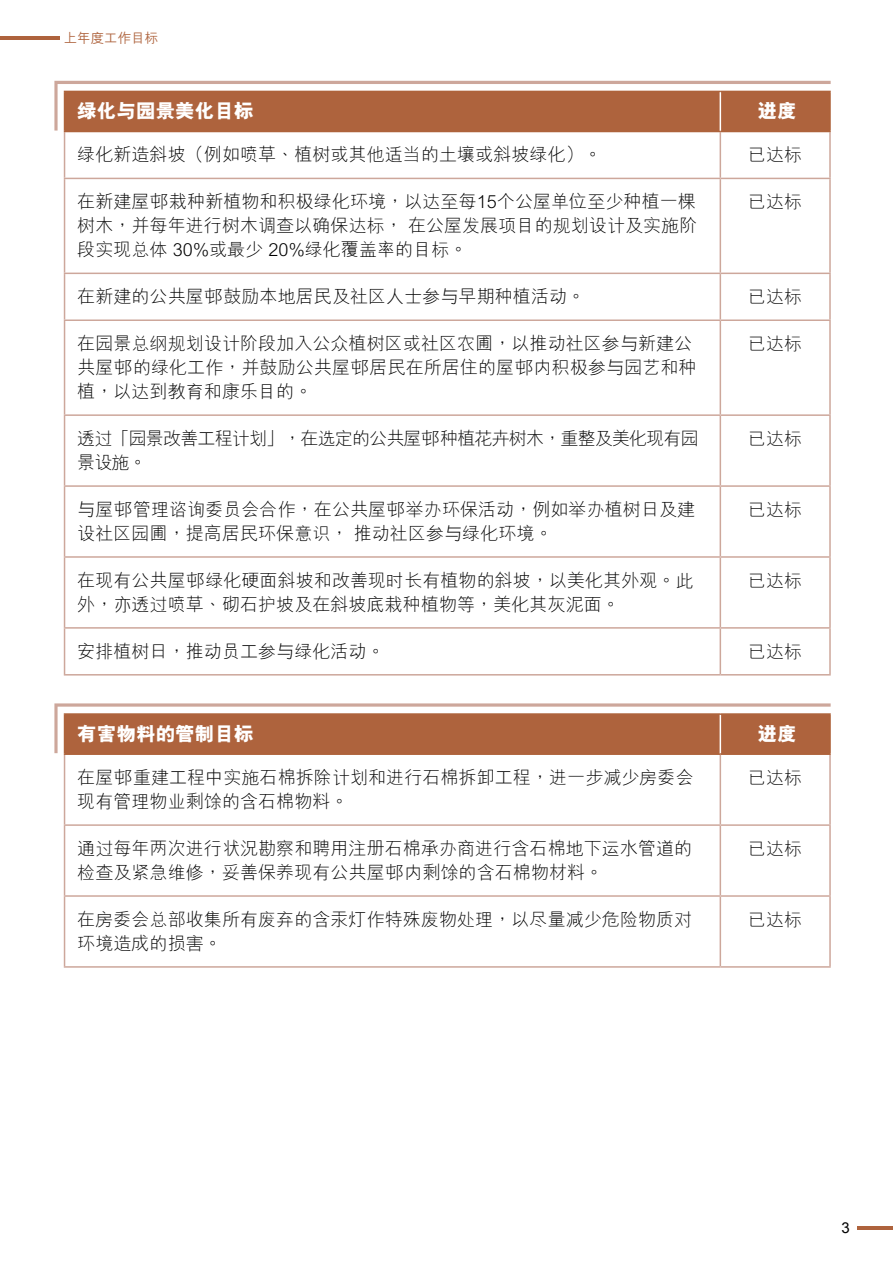
<style>
.page{position:relative;width:893px;height:1263px;background:#fff}
.page>*{position:absolute;margin:0;border:0;box-sizing:border-box;transform-origin:0 0}
.content2{font:800 19.5px "M Hei HKS";letter-spacing:.005em;color:#fff}
.content2-2{font:300 18px/24px "M Hei HKS";letter-spacing:.005em;color:#000}
.content2-3{font:300 18px/24px "M Hei HKS";letter-spacing:-.045em;color:#000}
.t1{font:15px "Arial";color:#000}
.t2{font:500 13.5px "M Hei HKS";color:#ae633d}
.s1{font-family:"M Hei HK"}
</style>
<div class="page">
<hr style="left:0;top:37px;width:60px;height:3px;background:#ae633d">
<hr style="left:857px;top:1226px;width:36px;height:3px;background:#ae633d">
<svg style="left:54px;top:703px;width:777px;height:51px;background:#bc7f60"></svg>
<hr style="left:64px;top:755px;width:1px;height:69px;background:#cda79b">
<hr style="left:720px;top:755px;width:1px;height:69px;background:#cda79b">
<hr style="left:829px;top:755px;width:2px;height:69px;background:#cda79b">
<hr style="left:64px;top:824px;width:656px;height:2px;background:#cda79b">
<hr style="left:64px;top:826px;width:1px;height:69px;background:#cda79b">
<hr style="left:720px;top:824px;width:111px;height:2px;background:#cda79b">
<hr style="left:720px;top:826px;width:1px;height:69px;background:#cda79b">
<hr style="left:829px;top:826px;width:2px;height:69px;background:#cda79b">
<hr style="left:64px;top:895px;width:656px;height:2px;background:#cda79b">
<hr style="left:64px;top:897px;width:1px;height:69px;background:#cda79b">
<hr style="left:720px;top:895px;width:111px;height:2px;background:#cda79b">
<hr style="left:720px;top:897px;width:1px;height:69px;background:#cda79b">
<hr style="left:829px;top:897px;width:2px;height:69px;background:#cda79b">
<hr style="left:64px;top:966px;width:656px;height:2px;background:#cda79b">
<hr style="left:720px;top:966px;width:111px;height:2px;background:#cda79b">
<hr style="left:64px;top:715px;width:1px;height:38px;background:#ae633b">
<hr style="left:64px;top:713px;width:656px;height:2px;background:#ae633b">
<hr style="left:64px;top:753px;width:656px;height:2px;background:#ae633b">
<hr style="left:720px;top:715px;width:1px;height:38px;background:#fff">
<hr style="left:720px;top:713px;width:111px;height:2px;background:#ae633b">
<hr style="left:829px;top:715px;width:2px;height:38px;background:#ae633b">
<hr style="left:720px;top:753px;width:111px;height:2px;background:#ae633b">
<svg style="left:54px;top:81px;width:777px;height:50px;background:#bb7d5e"></svg>
<hr style="left:64px;top:132px;width:1px;height:46px;background:#cda79b">
<hr style="left:720px;top:132px;width:1px;height:46px;background:#cda79b">
<hr style="left:829px;top:132px;width:2px;height:46px;background:#cda79b">
<hr style="left:64px;top:178px;width:656px;height:1px;background:#cda79b">
<hr style="left:64px;top:179px;width:1px;height:94px;background:#cda79b">
<hr style="left:720px;top:178px;width:111px;height:1px;background:#cda79b">
<hr style="left:720px;top:179px;width:1px;height:94px;background:#cda79b">
<hr style="left:829px;top:179px;width:2px;height:94px;background:#cda79b">
<hr style="left:64px;top:273px;width:656px;height:1px;background:#cda79b">
<hr style="left:64px;top:274px;width:1px;height:45px;background:#cda79b">
<hr style="left:720px;top:273px;width:111px;height:1px;background:#cda79b">
<hr style="left:720px;top:274px;width:1px;height:45px;background:#cda79b">
<hr style="left:829px;top:274px;width:2px;height:45px;background:#cda79b">
<hr style="left:64px;top:319px;width:656px;height:2px;background:#cda79b">
<hr style="left:64px;top:321px;width:1px;height:93px;background:#cda79b">
<hr style="left:720px;top:319px;width:111px;height:2px;background:#cda79b">
<hr style="left:720px;top:321px;width:1px;height:93px;background:#cda79b">
<hr style="left:829px;top:321px;width:2px;height:93px;background:#cda79b">
<hr style="left:64px;top:414px;width:656px;height:2px;background:#cda79b">
<hr style="left:64px;top:416px;width:1px;height:69px;background:#cda79b">
<hr style="left:720px;top:414px;width:111px;height:2px;background:#cda79b">
<hr style="left:720px;top:416px;width:1px;height:69px;background:#cda79b">
<hr style="left:829px;top:416px;width:2px;height:69px;background:#cda79b">
<hr style="left:64px;top:485px;width:656px;height:2px;background:#cda79b">
<hr style="left:64px;top:487px;width:1px;height:69px;background:#cda79b">
<hr style="left:720px;top:485px;width:111px;height:2px;background:#cda79b">
<hr style="left:720px;top:487px;width:1px;height:69px;background:#cda79b">
<hr style="left:829px;top:487px;width:2px;height:69px;background:#cda79b">
<hr style="left:64px;top:556px;width:656px;height:2px;background:#cda79b">
<hr style="left:64px;top:558px;width:1px;height:69px;background:#cda79b">
<hr style="left:720px;top:556px;width:111px;height:2px;background:#cda79b">
<hr style="left:720px;top:558px;width:1px;height:69px;background:#cda79b">
<hr style="left:829px;top:558px;width:2px;height:69px;background:#cda79b">
<hr style="left:64px;top:627px;width:656px;height:2px;background:#cda79b">
<hr style="left:64px;top:629px;width:1px;height:45px;background:#cda79b">
<hr style="left:720px;top:627px;width:111px;height:2px;background:#cda79b">
<hr style="left:720px;top:629px;width:1px;height:45px;background:#cda79b">
<hr style="left:829px;top:629px;width:2px;height:45px;background:#cda79b">
<hr style="left:64px;top:674px;width:656px;height:1px;background:#cda79b">
<hr style="left:720px;top:674px;width:111px;height:1px;background:#cda79b">
<hr style="left:64px;top:91px;width:656px;height:1px;background:#ae633b">
<hr style="left:64px;top:92px;width:1px;height:39px;background:#ae633b">
<hr style="left:720px;top:91px;width:111px;height:1px;background:#ae633b">
<hr style="left:829px;top:92px;width:2px;height:39px;background:#ae633b">
<hr style="left:64px;top:131px;width:656px;height:1px;background:#ae633b">
<hr style="left:720px;top:131px;width:111px;height:1px;background:#ae633b">
<hr style="left:720px;top:92px;width:1px;height:39px;background:#fff">
<p class="t2" style="left:64px;top:28px;width:96px">上年度工作目標</p>
<p class="content2" style="left:77px;top:98px;width:178px">綠化與園景美化目標</p>
<p class="content2" style="left:758px;top:98px;width:41px">進度</p>
<p class="content2-2" style="left:77px;top:142px;width:526px">綠化新造斜坡（例如噴草、植樹或其他適當的土壤或斜坡綠化）。</p>
<p class="content2-2" style="left:748px;top:142px;width:56px">已達標</p>
<p class="content2-2" style="left:77px;top:189px;width:622px;text-align:justify">在新建屋<span class="s1">邨</span>栽種新植物和積極綠化環境，以達至每15個公屋單位至少種植一棵樹木，並每年進行樹木調查以確保達標，在公屋發展項目的規劃設計及實施階段實現總體 30%或最少 20%綠化覆蓋率的目標。</p>
<p class="content2-2" style="left:748px;top:189px;width:56px">已達標</p>
<p class="content2-2" style="left:77px;top:284px;width:509px">在新建的公共屋<span class="s1">邨</span>鼓勵本地居民及社區人士參與早期種植活動。</p>
<p class="content2-2" style="left:748px;top:284px;width:56px">已達標</p>
<p class="content2-2" style="left:77px;top:331px;width:621px">在園景總綱規劃設計階段加入公眾植樹區或社區農圃，以推動社區參與新建公共屋<span class="s1">邨</span>的綠化工作，並鼓勵公共屋<span class="s1">邨</span>居民在所居住的屋<span class="s1">邨</span>內積極參與園藝和種植，以達到教育和康樂目的。</p>
<p class="content2-2" style="left:748px;top:331px;width:56px">已達標</p>
<p class="content2-3" style="left:77px;top:426px;width:623px">透過「園景改善工程計劃」，在選定的公共屋<span class="s1">邨</span>種植花卉樹木，重整及美化現有園景設施。</p>
<p class="content2-2" style="left:748px;top:426px;width:56px">已達標</p>
<p class="content2-2" style="left:77px;top:497px;width:619px">與屋<span class="s1">邨</span>管理諮詢委員會合作，在公共屋<span class="s1">邨</span>舉辦環保活動，例如舉辦植樹日及建設社區園圃，提高居民環保意識，推動社區參與綠化環境。</p>
<p class="content2-2" style="left:748px;top:497px;width:56px">已達標</p>
<p class="content2-2" style="left:77px;top:568px;width:618px">在現有公共屋<span class="s1">邨</span>綠化硬面斜坡和改善現時長有植物的斜坡，以美化其外觀。此外，亦透過噴草、砌石護坡及在斜坡底栽種植物等，美化其灰泥面。</p>
<p class="content2-2" style="left:748px;top:568px;width:56px">已達標</p>
<p class="content2-2" style="left:77px;top:638px;width:309px">安排植樹日，推動員工參與綠化活動。</p>
<p class="content2-2" style="left:748px;top:638px;width:56px">已達標</p>
<p class="content2" style="left:77px;top:721px;width:178px">有害物料的管制目標</p>
<p class="content2" style="left:758px;top:721px;width:41px">進度</p>
<p class="content2-2" style="left:77px;top:765px;width:618px">在屋<span class="s1">邨</span>重建工程中實施石棉拆除計劃和進行石棉拆卸工程，進一步減少房委會現有管理物業剩餘的含石棉物料。</p>
<p class="content2-2" style="left:748px;top:765px;width:56px">已達標</p>
<p class="content2-2" style="left:77px;top:836px;width:616px">通過每年兩次進行狀况勘察和聘用註冊石棉承辦商進行含石棉地下運水管道的檢查及緊急維修，妥善保養現有公共屋<span class="s1">邨</span>內剩餘的含石棉物材料。</p>
<p class="content2-2" style="left:748px;top:836px;width:56px">已達標</p>
<p class="content2-2" style="left:77px;top:907px;width:616px">在房委會總部收集所有廢棄的含汞燈作特殊廢物處理，以盡量減少危險物質對環境造成的損害。</p>
<p class="content2-2" style="left:748px;top:907px;width:56px">已達標</p>
<p class="t1" style="left:841px;top:1217px;width:10px">3</p>
</div>
